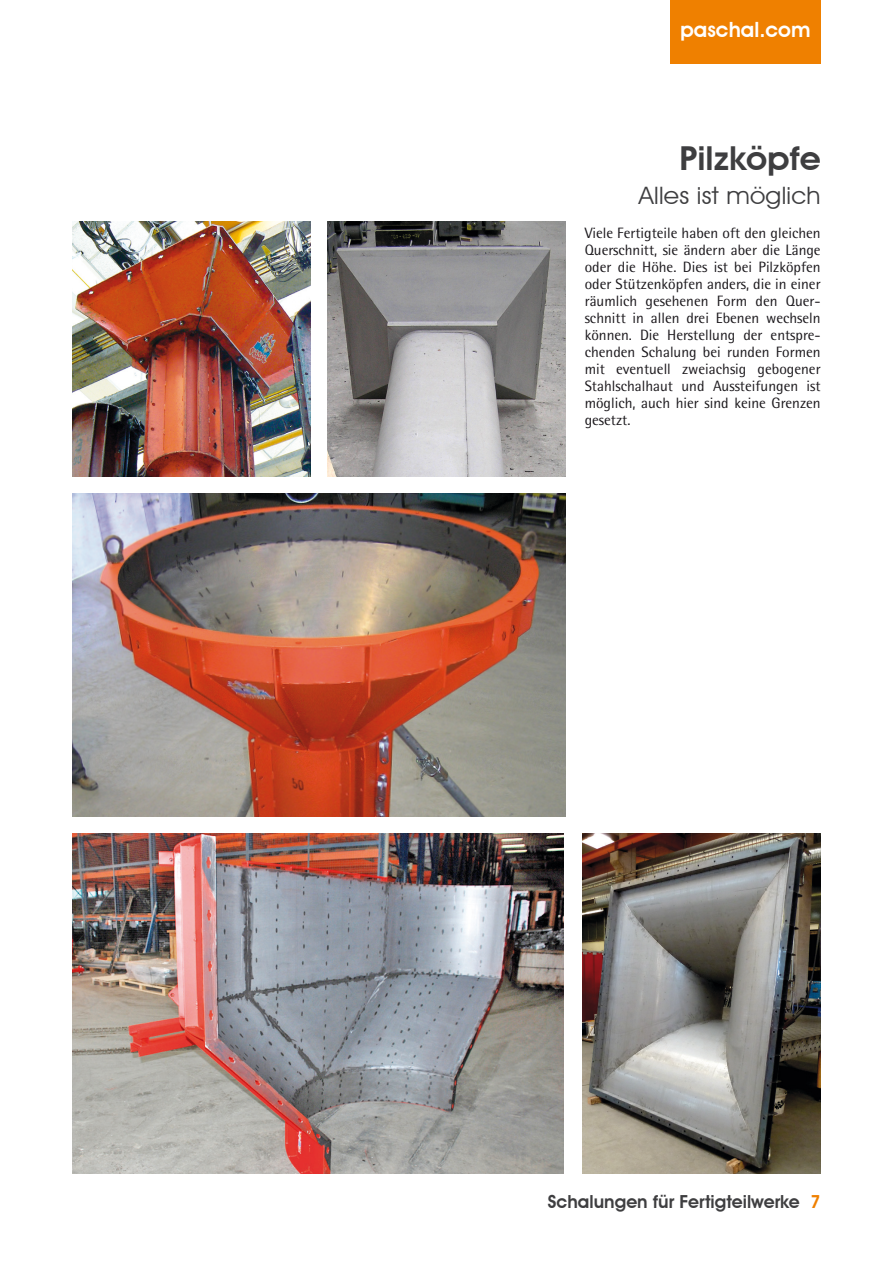
<style>
.page{position:relative;width:893px;height:1263px;background:#fff}
.page>*{position:absolute;margin:0;border:0;box-sizing:border-box;transform-origin:0 0}
.t1{font:600 33px "Avant Garde IT Cby BT";color:#3e3e40;scale:1.05 1}
.t2{font:24px "Avant Garde IT Cby BT";letter-spacing:.01em;color:#3e3e40;scale:1.05 1}
.t3{font:600 21px "Avant Garde IT Cby BT";color:#fff}
.t4{font:600 18px "Avant Garde IT Cby BT";color:#3e3e40}
.Bildunterschriften{font:15px/17px "Rotis Semi Sans";color:#1a171b;text-align:justify}
.s1{color:#ef8000}
</style>
<div class="page">
<div style="left:670px;top:0;width:151px;height:64px;background:#ef8000"></div>
<img style="left:72px;top:221px;width:238px;height:255px">
<img style="left:327px;top:221px;width:239px;height:255px">
<img style="left:72px;top:833px;width:492px;height:341px">
<img style="left:72px;top:493px;width:494px;height:323px">
<img style="left:583px;top:833px;width:238px;height:341px">
<h3 class="t3" style="left:680px;top:17px;width:132px">paschal.com</h3>
<p class="t1" style="left:680px;top:139px;width:136px">Pilzköpfe</p>
<p class="t2" style="left:639px;top:181px;width:175px">Alles ist möglich</p>
<p class="Bildunterschriften" style="left:585px;top:224px;width:238px">Viele Fertigteile haben oft den gleichen Querschnitt, sie ändern aber die Länge oder die Höhe. Dies ist bei Pilzköpfen oder Stützenköpfen anders, die in einer räumlich gesehenen Form den Quer&shy;schnitt in allen drei Ebenen wechseln können. Die Herstellung der entspre&shy;chenden Schalung bei runden Formen mit eventuell zweiachsig gebogener Stahlschalhaut und Aussteifungen ist möglich, auch hier sind keine Grenzen gesetzt.</p>
<p class="t4" style="left:548px;top:1190px;width:274px">Schalungen für Fertigteilwerke <span class="s1">7</span></p>
</div>
